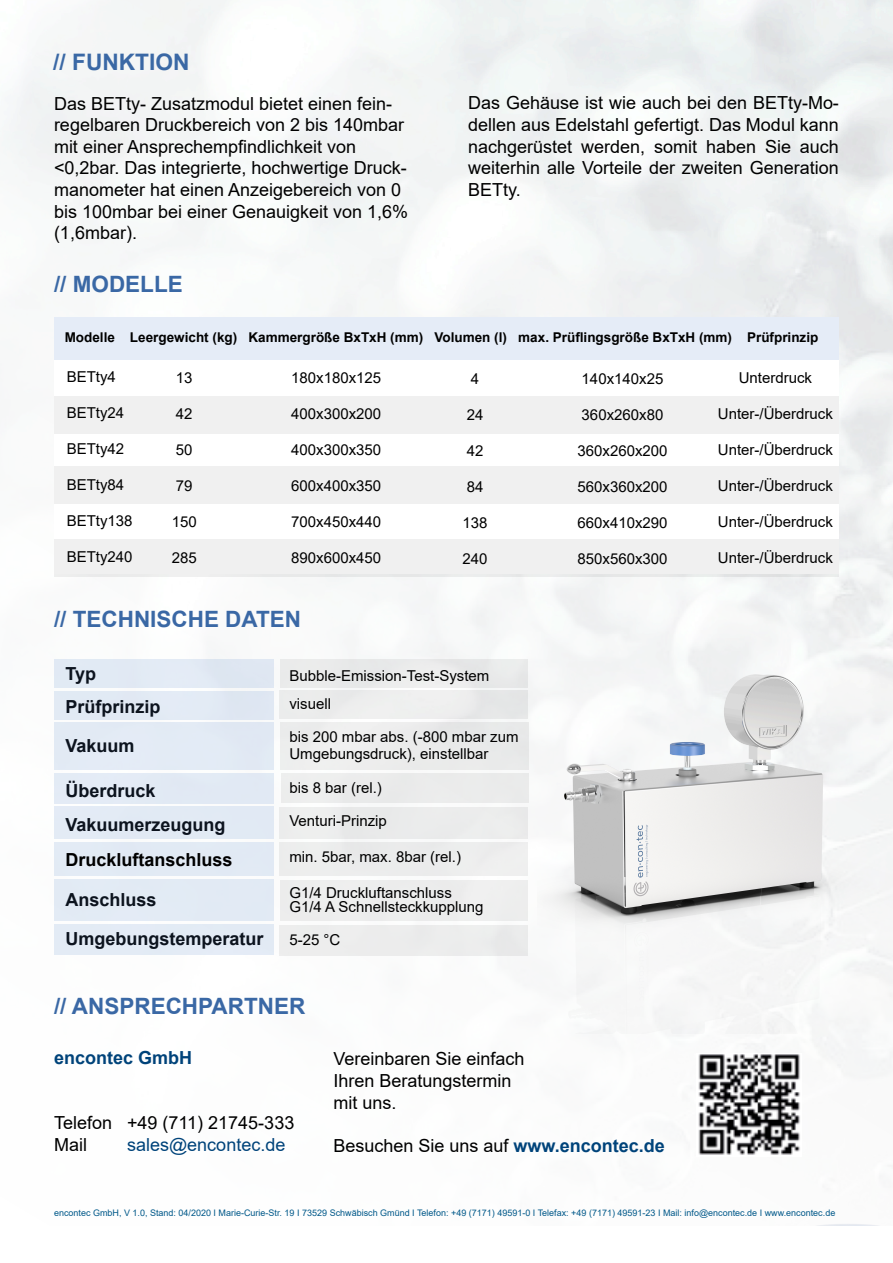
<style>
.page{position:relative;width:893px;height:1263px;background:#fff}
.page>*{position:absolute;margin:0;border:0;box-sizing:border-box;transform-origin:0 0}
.t1{font:700 22.65px "Arial";color:#3a68a5}
.t2{font:700 22.5px "Arial";color:#3a68a5}
.t3{font:18px/21.6px "Arial";color:#000}
.t4{font:700 18px "Arial";color:#000}
.t5{font:18px "Arial";color:#00437a}
.t6{font:700 18px "Arial";color:#00437a}
.t7{font:15px "Arial";color:#000}
.t8{font:700 13.5px "Arial";color:#000}
.t9{font:9px "Arial";color:#005889}
.s1{font-weight:700;color:#00437a}
</style>
<div class="page">
<div style="left:280px;top:691px;width:248px;height:28px;background:#eceded"></div>
<div style="left:54px;top:539px;width:785px;height:37px;background:#f0f0f0"></div>
<div style="left:54px;top:466px;width:785px;height:38px;background:#f0f0f0"></div>
<div style="left:281px;top:773px;width:247px;height:30px;background:#ebebeb"></div>
<div style="left:280px;top:723px;width:248px;height:47px;background:#ebebeb"></div>
<div style="left:281px;top:659px;width:247px;height:29px;background:#eaebeb"></div>
<div style="left:280px;top:925px;width:248px;height:30px;background:#eceded"></div>
<div style="left:54px;top:842px;width:219px;height:34px;background:#e2eaf4"></div>
<div style="left:54px;top:396px;width:785px;height:38px;background:#f0f0f0"></div>
<img style="left:698px;top:1054px;width:103px;height:101px">
<div style="left:54px;top:318px;width:785px;height:42px;background:#e5ecf7"></div>
<div style="left:54px;top:773px;width:219px;height:30px;background:#e2eaf4"></div>
<div style="left:54px;top:722px;width:219px;height:48px;background:#e3ebf5"></div>
<div style="left:54px;top:659px;width:219px;height:29px;background:#e1eaf4"></div>
<div style="left:54px;top:925px;width:219px;height:30px;background:#e3ebf5"></div>
<div style="left:54px;top:691px;width:219px;height:28px;background:#e1e9f4"></div>
<div style="left:54px;top:806px;width:219px;height:33px;background:#e2eaf4"></div>
<div style="left:280px;top:807px;width:248px;height:31px;background:#ebecec"></div>
<div style="left:280px;top:842px;width:248px;height:34px;background:#eceded"></div>
<div style="left:54px;top:879px;width:219px;height:42px;background:#e2eaf4"></div>
<div style="left:281px;top:880px;width:247px;height:41px;background:#edeeed"></div>
<img style="left:537px;top:636px;width:356px;height:398px">
<p class="t1" style="left:53px;top:46px;width:138px">// FUNKTION</p>
<p class="t3" style="left:54px;top:92px;width:356px">Das BETty- Zusatzmodul bietet einen fein&shy;regelbaren Druckbereich von 2 bis 140mbar mit einer Ansprechempfindlichkeit von &lt;0,2bar. Das integrierte, hochwertige Druck&shy;manometer hat einen Anzeigebereich von 0 bis 100mbar bei einer Genauigkeit von 1,6% (1,6mbar).</p>
<p class="t2" style="left:54px;top:268px;width:130px">// MODELLE</p>
<p class="t3" style="left:468px;top:92px;width:372px;text-align:justify">Das Gehäuse ist wie auch bei den BETty-Mo&shy;dellen aus Edelstahl gefertigt. Das Modul kann nachgerüstet werden, somit haben Sie auch weiterhin alle Vorteile der zweiten Generation BETty.</p>
<p class="t8" style="left:65px;top:328px;width:755px">Modelle Leergewicht (kg) Kammergröße BxTxH (mm) Volumen (l) max. Prüflingsgröße BxTxH (mm) Prüfprinzip</p>
<p class="t7" style="left:176px;top:368px;width:18px">13</p>
<p class="t7" style="left:176px;top:404px;width:18px">42</p>
<p class="t7" style="left:176px;top:440px;width:18px">50</p>
<p class="t7" style="left:176px;top:476px;width:18px">79</p>
<p class="t7" style="left:172px;top:512px;width:27px">150</p>
<p class="t7" style="left:172px;top:548px;width:27px">285</p>
<p class="t7" style="left:67px;top:367px;width:51px">BETty4</p>
<p class="t7" style="left:67px;top:403px;width:59px">BETty24</p>
<p class="t7" style="left:67px;top:439px;width:59px">BETty42</p>
<p class="t7" style="left:67px;top:475px;width:59px">BETty84</p>
<p class="t7" style="left:67px;top:511px;width:67px">BETty138</p>
<p class="t7" style="left:67px;top:547px;width:67px">BETty240</p>
<p class="t7" style="left:739px;top:367px;width:75px">Unterdruck</p>
<p class="t7" style="left:718px;top:403px;width:117px">Unter-/Überdruck</p>
<p class="t7" style="left:718px;top:439px;width:117px">Unter-/Überdruck</p>
<p class="t7" style="left:718px;top:475px;width:117px">Unter-/Überdruck</p>
<p class="t7" style="left:718px;top:511px;width:117px">Unter-/Überdruck</p>
<p class="t7" style="left:718px;top:547px;width:117px">Unter-/Überdruck</p>
<p class="t7" style="left:291px;top:368px;width:92px">180x180x125</p>
<p class="t7" style="left:291px;top:404px;width:92px">400x300x200</p>
<p class="t7" style="left:291px;top:440px;width:92px">400x300x350</p>
<p class="t7" style="left:291px;top:476px;width:92px">600x400x350</p>
<p class="t7" style="left:291px;top:512px;width:92px">700x450x440</p>
<p class="t7" style="left:291px;top:548px;width:92px">890x600x450</p>
<p class="t7" style="left:582px;top:368px;width:83px">140x140x25</p>
<p class="t7" style="left:582px;top:404px;width:83px">360x260x80</p>
<p class="t7" style="left:577px;top:440px;width:92px">360x260x200</p>
<p class="t7" style="left:577px;top:476px;width:92px">560x360x200</p>
<p class="t7" style="left:577px;top:512px;width:92px">660x410x290</p>
<p class="t7" style="left:577px;top:548px;width:92px">850x560x300</p>
<p class="t7" style="left:471px;top:368px;width:10px">4</p>
<p class="t7" style="left:467px;top:404px;width:18px">24</p>
<p class="t7" style="left:467px;top:440px;width:18px">42</p>
<p class="t7" style="left:467px;top:476px;width:18px">84</p>
<p class="t7" style="left:462px;top:512px;width:27px">138</p>
<p class="t7" style="left:462px;top:548px;width:27px">240</p>
<p class="t2" style="left:54px;top:603px;width:249px">// TECHNISCHE DATEN</p>
<p class="t4" style="left:65px;top:661px;width:32px">Typ</p>
<p class="t4" style="left:65px;top:694px;width:97px">Prüfprinzip</p>
<p class="t4" style="left:65px;top:732px;width:71px">Vakuum</p>
<p class="t4" style="left:65px;top:777px;width:92px">Überdruck</p>
<p class="t4" style="left:65px;top:812px;width:162px">Vakuumerzeugung</p>
<p class="t4" style="left:65px;top:846px;width:169px">Druckluftanschluss</p>
<p class="t4" style="left:65px;top:887px;width:93px">Anschluss</p>
<p class="t4" style="left:65px;top:926px;width:200px">Umgebungstemperatur</p>
<p class="t7" style="left:289px;top:665px;width:202px">Bubble-Emission-Test-System</p>
<p class="t7" style="left:289px;top:693px;width:43px">visuell</p>
<p class="t7" style="left:289px;top:726px;width:231px">bis 200 mbar abs. (-800 mbar zum</p>
<p class="t7" style="left:289px;top:743px;width:201px">Umgebungsdruck), einstellbar</p>
<p class="t7" style="left:289px;top:777px;width:94px">bis 8 bar (rel.)</p>
<p class="t7" style="left:289px;top:810px;width:99px">Venturi-Prinzip</p>
<p class="t7" style="left:289px;top:846px;width:173px">min. 5bar, max. 8bar (rel.)</p>
<p class="t7" style="left:289px;top:882px;width:164px">G1/4 Druckluftanschluss</p>
<p class="t7" style="left:289px;top:896px;width:196px">G1/4 A Schnellsteckkupplung</p>
<p class="t7" style="left:289px;top:929px;width:53px">5-25 °C</p>
<p class="t2" style="left:54px;top:990px;width:253px">// ANSPRECHPARTNER</p>
<p class="t6" style="left:54px;top:1045px;width:140px">encontec GmbH</p>
<p class="t3" style="left:54px;top:1112px;width:242px">Telefon +49 (711) 21745-333</p>
<p class="t3" style="left:54px;top:1133px;width:34px">Mail</p>
<p class="t5" style="left:127px;top:1132px;width:160px">sales@encontec.de</p>
<p class="t3" style="left:333px;top:1048px;width:193px">Vereinbaren Sie einfach</p>
<p class="t3" style="left:333px;top:1070px;width:180px">Ihren Beratungstermin</p>
<p class="t3" style="left:333px;top:1091px;width:65px">mit uns.</p>
<p class="t3" style="left:333px;top:1134px;width:333px">Besuchen Sie uns auf <span class="s1">www.encontec.de</span></p>
<p class="t9" style="left:54px;top:1206px;width:783px">encontec GmbH, V 1.0, Stand: 04/2020 I Marie-Curie-Str. 19 I 73529 Schwäbisch Gmünd I Telefon: +49 (7171) 49591-0 I Telefax: +49 (7171) 49591-23 I Mail: info@encontec.de I www.encontec.de</p>
</div>
